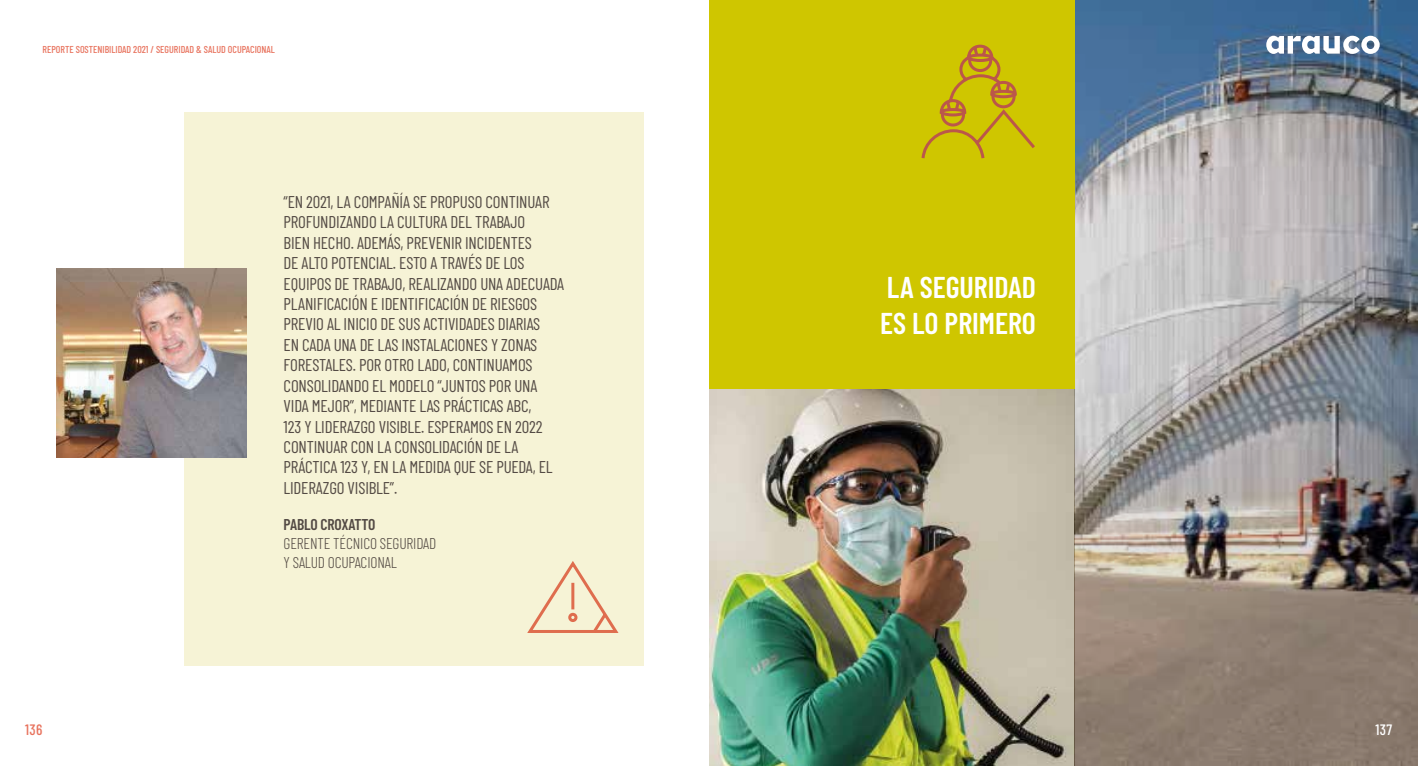
<style>
.page{position:relative;width:1418px;height:766px;background:#fff}
.page>*{position:absolute;margin:0;border:0;box-sizing:border-box;transform-origin:0 0}
.t1{font:600 30px/36px "Barlow Condensed";color:#fff}
.t2{font:17px/20.4px "Barlow Condensed";letter-spacing:-.01em;color:#544b45}
.t3{font:300 15.6px/18.7px "Barlow Condensed";letter-spacing:-.01em;color:#544b45}
.t4{font:600 15.6px "Barlow Condensed";letter-spacing:-.01em;color:#544b45}
.t5{font:500 15px "Barlow Condensed";color:#fff}
.t6{font:500 15px "Barlow Condensed";color:#e8735e}
.t7{font:500 10px "Barlow Condensed";color:#e8735e}
</style>
<div class="page">
<img style="left:1074px;top:0;width:343px;height:765px">
<img style="left:709px;top:388px;width:365px;height:377px">
<div style="left:709px;top:0;width:365px;height:388px;background:#cfc600"></div>
<svg style="left:921px;top:44px;width:114px;height:115px"></svg>
<div style="left:184px;top:112px;width:459px;height:553px;background:#f6f3d6"></div>
<svg style="left:527px;top:561px;width:92px;height:72px"></svg>
<img style="left:57px;top:268px;width:190px;height:189px">
<svg style="left:1266px;top:36px;width:113px;height:18px"></svg>
<p class="t7" style="left:43px;top:42px;width:234px">REPORTE SOSTENIBILIDAD 2021 / SEGURIDAD &amp; SALUD OCUPACIONAL</p>
<p class="t2" style="left:283px;top:190px;width:282px">“EN 2021, LA COMPAÑÍA SE PROPUSO CONTINUAR PROFUNDIZANDO LA CULTURA DEL TRABAJO<br>BIEN HECHO. ADEMÁS, PREVENIR INCIDENTES<br>DE ALTO POTENCIAL. ESTO A TRAVÉS DE LOS EQUIPOS DE TRABAJO, REALIZANDO UNA ADECUADA PLANIFICACIÓN E IDENTIFICACIÓN DE RIESGOS PREVIO AL INICIO DE SUS ACTIVIDADES DIARIAS<br>EN CADA UNA DE LAS INSTALACIONES Y ZONAS FORESTALES. POR OTRO LADO, CONTINUAMOS CONSOLIDANDO EL MODELO “JUNTOS POR UNA VIDA MEJOR”, MEDIANTE LAS PRÁCTICAS ABC,<br>123 Y LIDERAZGO VISIBLE. ESPERAMOS EN 2022<br>CONTINUAR CON LA CONSOLIDACIÓN DE LA PRÁCTICA 123 Y, EN LA MEDIDA QUE SE PUEDA, EL LIDERAZGO VISIBLE”.</p>
<p class="t4" style="left:283px;top:513px;width:93px">PABLO CROXATTO</p>
<p class="t3" style="left:283px;top:533px;width:154px">GERENTE TÉCNICO SEGURIDAD<br>Y SALUD OCUPACIONAL</p>
<p class="t6" style="left:25px;top:718px;width:19px">136</p>
<h1 class="t1" style="left:880px;top:267px;width:157px">LA SEGURIDAD<br>ES LO PRIMERO</h1>
<p class="t5" style="left:1375px;top:718px;width:18px">137</p>
</div>
